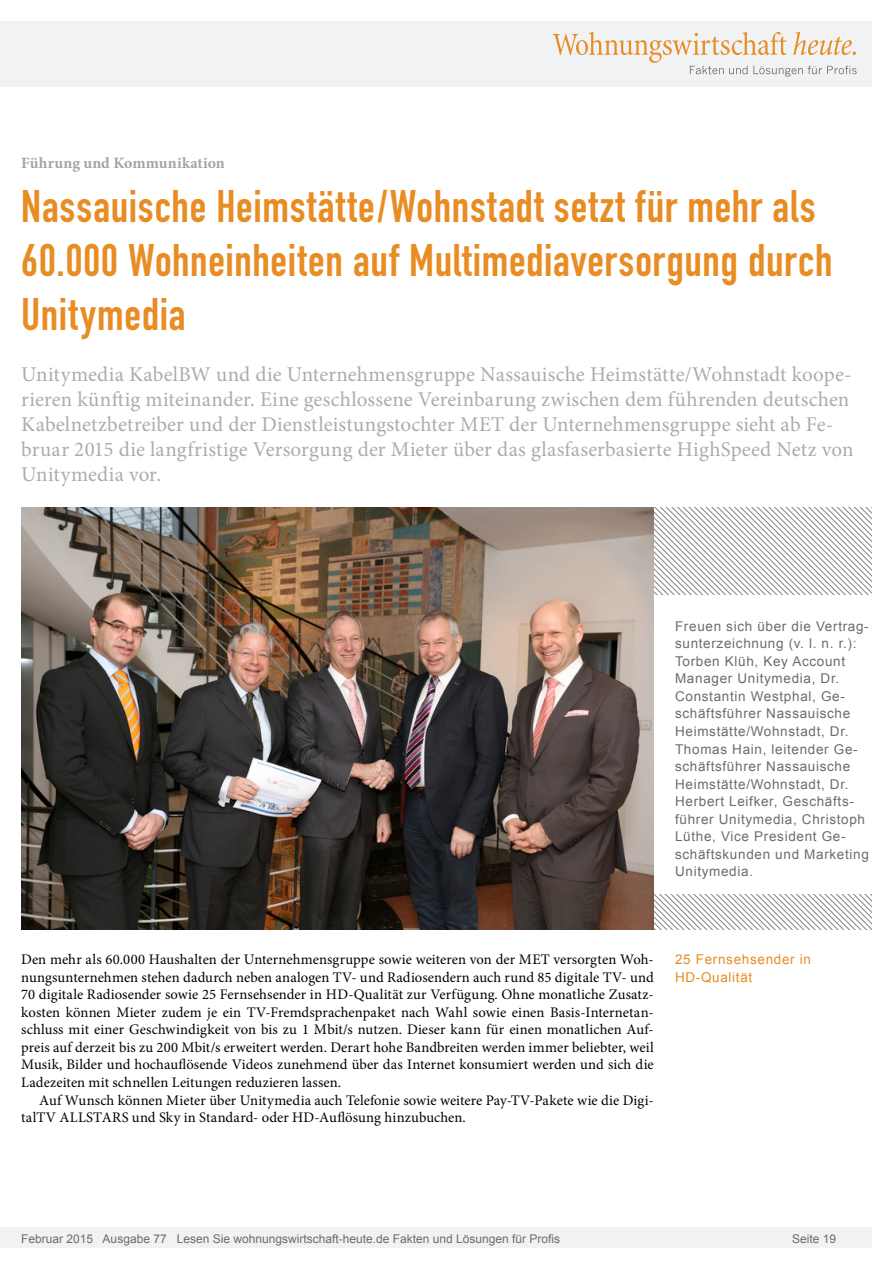
<style>
.page{position:relative;width:893px;height:1263px;background:#fff}
.page>*{position:absolute;margin:0;border:0;box-sizing:border-box;transform-origin:0 0}
.Überschrift_Groß{font:45px/54px "DIN Engschrift";letter-spacing:.015em;color:#e88c24}
.Anlesetext{font:21px/25.2px "Minion Pro";letter-spacing:.005em;color:#acacac}
.Kategorie{font:700 15.75px "Minion Pro";letter-spacing:.01em;color:#a4a4a4}
.Fließtext_erste_Zeil{font:14.7px/17.5px "Minion Pro";letter-spacing:.005em;color:#000;text-align:justify}
.Fliesstext{font:14.7px/17.5px "Minion Pro";letter-spacing:.005em;color:#000}
.Bildunterschrift{font:13.5px/17.5px "Arial";letter-spacing:.05em;color:#6c6c6c}
.Info{font:13.5px/17.5px "Arial";letter-spacing:.05em;color:#e88c24}
.t1{font:12px "Arial";color:#6c6c6c}
</style>
<div class="page">
<div style="left:0;top:1227px;width:872px;height:20px;background:#f1f2f3"></div>
<div style="left:0;top:21px;width:872px;height:66px;background:#f1f2f3"></div>
<svg style="left:553px;top:32px;width:304px;height:45px"></svg>
<svg style="left:654px;top:508px;width:218px;height:87px"></svg>
<svg style="left:654px;top:894px;width:218px;height:35px"></svg>
<img style="left:21px;top:508px;width:633px;height:421px">
<p class="Kategorie" style="left:21px;top:152px;width:205px">Führung und Kommunikation</p>
<p class="Überschrift_Groß" style="left:21px;top:180px;width:813px">Nassauische Heimstätte/Wohnstadt setzt für mehr als<br>60.000 Wohneinheiten auf Multimediaversorgung durch<br>Unitymedia</p>
<p class="Anlesetext" style="left:21px;top:361px;width:834px">Unitymedia KabelBW und die Unternehmensgruppe Nassauische Heimstätte/Wohnstadt koope&shy;rieren künftig miteinander. Eine geschlossene Vereinbarung zwischen dem führenden deutschen Kabelnetzbetreiber und der Dienstleistungstochter MET der Unternehmensgruppe sieht ab Fe&shy;bruar 2015 die langfristige Versorgung der Mieter über das glasfaserbasierte HighSpeed Netz von Unitymedia vor.</p>
<p class="Bildunterschrift" style="left:675px;top:617px;width:195px">Freuen sich über die Vertrag&shy;sunterzeichnung (v. l. n. r.):<br>Torben Klüh, Key Account<br>Manager Unitymedia, Dr.<br>Constantin Westphal, Ge&shy;schäftsführer Nassauische<br>Heimstätte/Wohnstadt, Dr.<br>Thomas Hain, leitender Ge&shy;schäftsführer Nassauische<br>Heimstätte/Wohnstadt, Dr.<br>Herbert Leifker, Geschäfts&shy;führer Unitymedia, Christoph<br>Lüthe, Vice President Ge&shy;schäftskunden und Marketing<br>Unitymedia.</p>
<p class="Fließtext_erste_Zeil" style="left:21px;top:951px;width:634px">Den mehr als 60.000 Haushalten der Unternehmensgruppe sowie weiteren von der MET versorgten Woh&shy;nungsunternehmen stehen dadurch neben analogen TV- und Radiosendern auch rund 85 digitale TV- und 70 digitale Radiosender sowie 25 Fernsehsender in HD-Qualität zur Verfügung. Ohne monatliche Zusatz&shy;kosten können Mieter zudem je ein TV-Fremdsprachenpaket nach Wahl sowie einen Basis-Internetan&shy;schluss mit einer Geschwindigkeit von bis zu 1 Mbit/s nutzen. Dieser kann für einen monatlichen Auf&shy;preis auf derzeit bis zu 200 Mbit/s erweitert werden. Derart hohe Bandbreiten werden immer beliebter, weil Musik, Bilder und hochauflösende Videos zunehmend über das Internet konsumiert werden und sich die Ladezeiten mit schnellen Leitungen reduzieren lassen.</p>
<p class="Fliesstext" style="left:21px;top:1091px;width:634px;text-indent:18px">Auf Wunsch können Mieter über Unitymedia auch Telefonie sowie weitere Pay-TV-Pakete wie die Digi&shy;talTV ALLSTARS und Sky in Standard- oder HD-Auflösung hinzubuchen.</p>
<p class="Info" style="left:675px;top:951px;width:137px">25 Fernsehsender in<br>HD-Qualität</p>
<p class="t1" style="left:21px;top:1230px;width:540px">Februar 2015 Ausgabe 77 Lesen Sie wohnungswirtschaft-heute.de Fakten und Lösungen für Profis</p>
<p class="t1" style="left:792px;top:1231px;width:46px">Seite 19</p>
</div>
